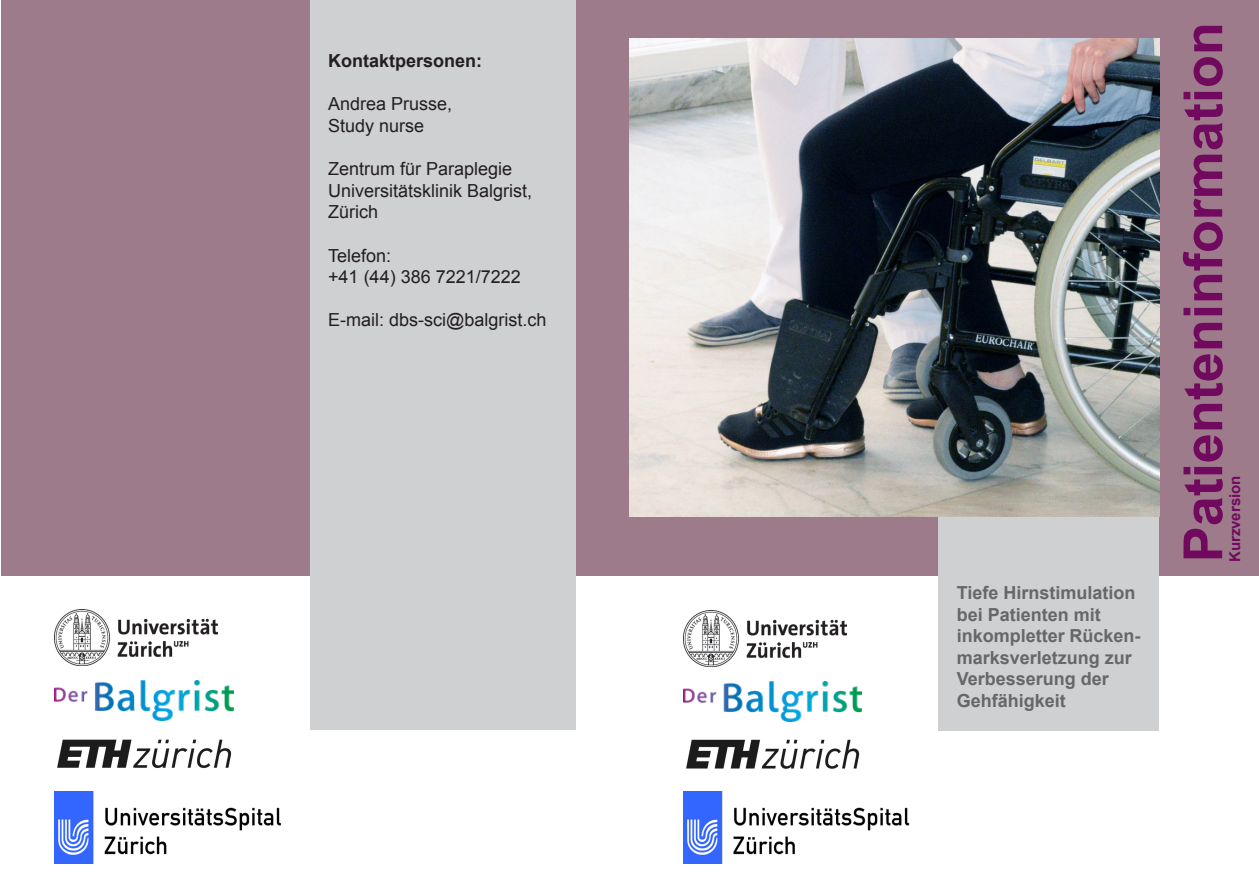
<style>
.page{position:relative;width:1259px;height:893px;background:#fff}
.page>*{position:absolute;margin:0;border:0;box-sizing:border-box;transform-origin:0 0}
.t1{font:700 54px "Arial";color:#71095e}
.t2{font:18px/21.6px "Arial";color:#231f20}
.t3{font:700 18px/21.6px "Arial";color:#67676a}
.t4{font:700 18px "Arial";color:#231f20}
.t5{font:700 15px "Arial";color:#71095e}
</style>
<div class="page">
<img style="left:55px;top:680px;width:178px;height:41px">
<img style="left:57px;top:739px;width:175px;height:30px">
<img style="left:55px;top:791px;width:227px;height:72px">
<img style="left:55px;top:610px;width:163px;height:55px">
<div style="left:2px;top:0;width:627px;height:575px;background:#9d7b8b"></div>
<div style="left:309px;top:0;width:266px;height:730px;background:#cfd0d2"></div>
<img style="left:683px;top:681px;width:179px;height:40px">
<img style="left:686px;top:739px;width:174px;height:30px">
<img style="left:683px;top:792px;width:227px;height:72px">
<img style="left:683px;top:611px;width:163px;height:55px">
<div style="left:630px;top:1px;width:628px;height:575px;background:#9d7b8b"></div>
<div style="left:938px;top:428px;width:221px;height:302px;background:#cfd0d2"></div>
<img style="left:629px;top:38px;width:530px;height:478px">
<p class="t4" style="left:328px;top:49px;width:156px">Kontaktpersonen:</p>
<p class="t2" style="left:328px;top:93px;width:126px">Andrea Prusse,</p>
<p class="t2" style="left:328px;top:115px;width:98px">Study nurse</p>
<p class="t2" style="left:328px;top:158px;width:186px">Zentrum für Paraplegie</p>
<p class="t2" style="left:328px;top:180px;width:206px">Universitätsklinik Balgrist,<br>Zürich</p>
<p class="t2" style="left:328px;top:245px;width:65px">Telefon:</p>
<p class="t2" style="left:328px;top:266px;width:194px">+41 (44) 386 7221/7222</p>
<p class="t2" style="left:328px;top:309px;width:220px">E-mail: dbs-sci@balgrist.ch</p>
<p class="t3" style="left:957px;top:582px;width:180px">Tiefe Hirnstimulation bei Patienten mit</p>
<p class="t3" style="left:957px;top:626px;width:185px">inkompletter Rücken&shy;marksverletzung zur<br>Verbesserung der<br>Gehfähigkeit</p>
<p class="t1" style="left:1167px;top:562px;width:542px;rotate:-90deg">Patienteninformation</p>
<p class="t5" style="left:1225px;top:562px;width:88px;rotate:-90deg">Kurzversion</p>
</div>
